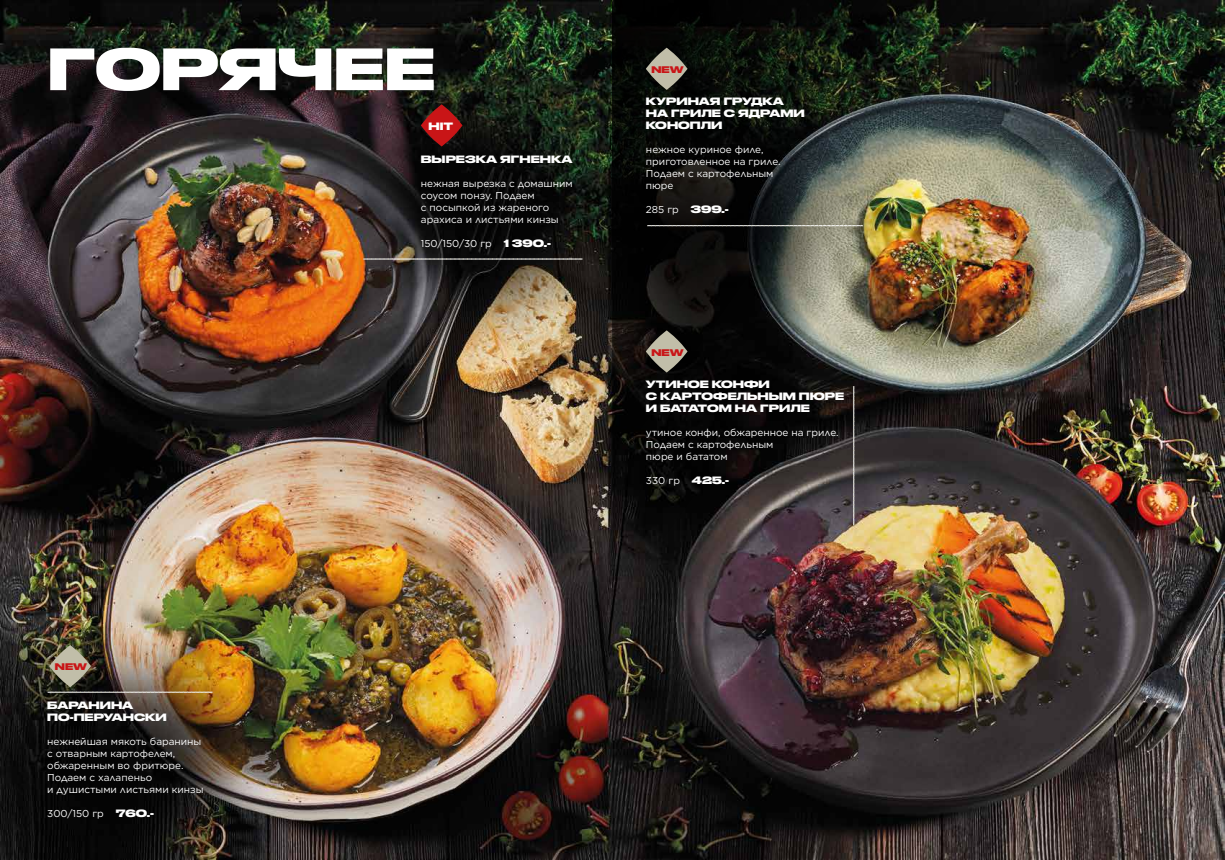
<style>
.page{position:relative;width:1225px;height:860px;background:#fff}
.page>*{position:absolute;margin:0;border:0;box-sizing:border-box;transform-origin:0 0}
.t1{font:700 56px "Druk Wide Cy";color:#fff}
.t2{font:10px/12px "Gotham";color:#fff}
.t3{font:700 10px/12px "Druk Wide Cy";color:#fff}
.t4{font:700 9px "Druk Wide Cy";color:#c91517}
.s1{font-family:"Druk Wide Cy";font-weight:700}
</style>
<div class="page">
<img style="left:0;top:1px;width:1225px;height:858px">
<img style="left:612px;top:1px;width:475px;height:656px">
<svg style="left:421px;top:104px;width:41px;height:42px;background:#771413"></svg>
<svg style="left:646px;top:48px;width:41px;height:42px;background:#6d6d60"></svg>
<svg style="left:646px;top:330px;width:41px;height:43px;background:#6c6a5e"></svg>
<svg style="left:363px;top:259px;width:220px;height:1px"></svg>
<svg style="left:647px;top:225px;width:216px;height:1px"></svg>
<svg style="left:853px;top:386px;width:1px;height:140px"></svg>
<img style="left:48px;top:645px;width:165px;height:48px">
<h1 class="t1" style="left:48px;top:23px;width:389px">ГОРЯЧЕЕ</h1>
<p class="t3" style="left:428px;top:119px;width:26px">HIT</p>
<p class="t4" style="left:55px;top:660px;width:34px">NEW</p>
<p class="t3" style="left:47px;top:699px;width:121px">БАРАНИНА<br>ПО-ПЕРУАНСКИ</p>
<p class="t2" style="left:47px;top:736px;width:158px">нежнейшая мякоть баранины с отварным картофелем, обжаренным во фритюре.<br>Подаем с халапеньо<br>и душистыми листьями кинзы</p>
<p class="t2" style="left:47px;top:808px;width:108px">300/150 гр <span class="s1">760.-</span></p>
<p class="t3" style="left:421px;top:153px;width:153px">ВЫРЕЗКА ЯГНЕНКА</p>
<p class="t2" style="left:421px;top:177px;width:153px">нежная вырезка с домашним соусом понзу. Подаем<br>с посыпкой из жареного арахиса и листьями кинзы</p>
<p class="t2" style="left:421px;top:237px;width:132px">150/150/30 гр <span class="s1">1 390.-</span></p>
<p class="t4" style="left:651px;top:62px;width:34px">NEW</p>
<p class="t3" style="left:646px;top:95px;width:160px">КУРИНАЯ ГРУДКА<br>НА ГРИЛЕ С ЯДРАМИ<br>КОНОПЛИ</p>
<p class="t2" style="left:646px;top:143px;width:136px">нежное куриное филе, приготовленное на гриле.<br>Подаем с картофельным пюре</p>
<p class="t2" style="left:646px;top:203px;width:84px">285 гр <span class="s1">399.-</span></p>
<p class="t4" style="left:651px;top:345px;width:34px">NEW</p>
<p class="t3" style="left:646px;top:377px;width:200px">УТИНОЕ КОНФИ<br>С КАРТОФЕЛЬНЫМ ПЮРЕ<br>И БАТАТОМ НА ГРИЛЕ</p>
<p class="t2" style="left:646px;top:426px;width:194px">утиное конфи, обжаренное на гриле.<br>Подаем с картофельным<br>пюре и бататом</p>
<p class="t2" style="left:646px;top:474px;width:85px">330 гр <span class="s1">425.-</span></p>
</div>
